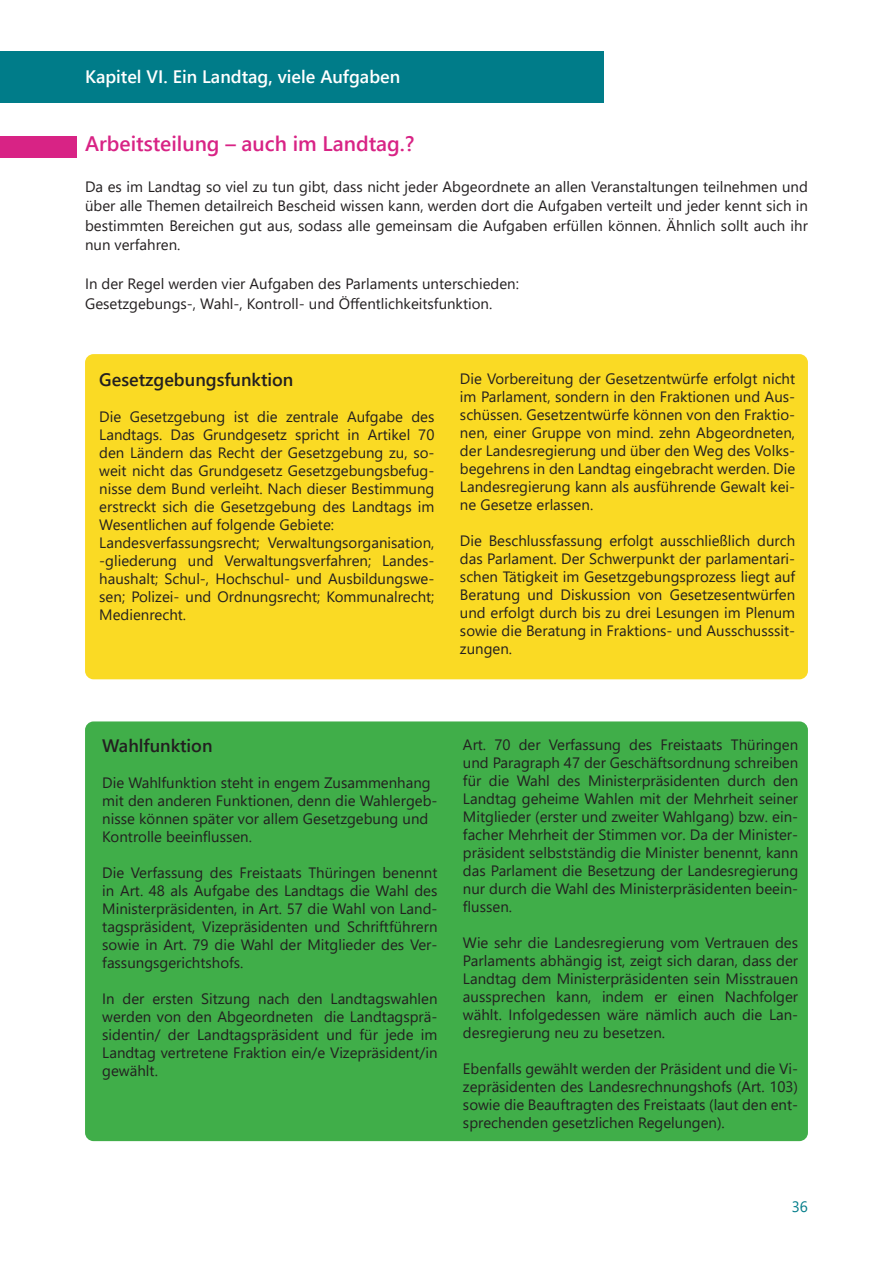
<style>
.page{position:relative;width:893px;height:1263px;background:#fff}
.page>*{position:absolute;margin:0;border:0;box-sizing:border-box;transform-origin:0 0}
.t1{font:600 21px "Segoe UI";color:#d82385}
.t2{font:600 18px "Segoe UI";color:#fff}
.t3{font:600 18px "Segoe UI";color:#231f20}
.t4{font:15px/18px "Segoe UI";color:#231f20;text-align:justify}
.t5{font:15px "Segoe UI";color:#007c89}
</style>
<div class="page">
<div style="left:0;top:51px;width:604px;height:51px;background:#007c89"></div>
<div style="left:0;top:136px;width:77px;height:21px;background:#d82385"></div>
<div style="left:85px;top:354px;width:723px;height:325px;background:#fada24;border-radius:9px"></div>
<div style="left:85px;top:721px;width:723px;height:420px;background:#40ae49;border-radius:9px"></div>
<p class="t2" style="left:85px;top:60px;width:317px">Kapitel VI. Ein Landtag, viele Aufgaben</p>
<h1 class="t1" style="left:85px;top:124px;width:331px">Arbeitsteilung – auch im Landtag.?</h1>
<p class="t4" style="left:85px;top:175px;width:724px;line-height:19.5px">Da es im Landtag so viel zu tun gibt, dass nicht jeder Abgeordnete an allen Veranstaltungen teilnehmen und über alle Themen detailreich Bescheid wissen kann, werden dort die Aufgaben verteilt und jeder kennt sich in bestimmten Bereichen gut aus, sodass alle gemeinsam die Aufgaben erfüllen können. Ähnlich sollt auch ihr nun verfahren.</p>
<p class="t4" style="left:85px;top:273px;width:435px;line-height:19.5px">In der Regel werden vier Aufgaben des Parlaments unterschieden:<br>Gesetzgebungs-, Wahl-, Kontroll- und Öffentlichkeitsfunktion.</p>
<p class="t3" style="left:99px;top:363px;width:196px">Gesetzgebungsfunktion</p>
<p class="t4" style="left:99px;top:407px;width:337px;text-align:left">Die Gesetzgebung ist die zentrale Aufgabe des Landtags. Das Grundgesetz spricht in Artikel 70 den Ländern das Recht der Gesetzgebung zu, so&shy;weit nicht das Grundgesetz Gesetzgebungsbefug&shy;nisse dem Bund verleiht. Nach dieser Bestimmung erstreckt sich die Gesetzgebung des Landtags im Wesentlichen auf folgende Gebiete:<br>Landesverfassungsrecht; Verwaltungsorganisation, -gliederung und Verwaltungsverfahren; Landes&shy;haushalt; Schul-, Hochschul- und Ausbildungswe&shy;sen; Polizei- und Ordnungsrecht; Kommunalrecht; Medienrecht.</p>
<p class="t4" style="left:460px;top:368px;width:337px">Die Vorbereitung der Gesetzentwürfe erfolgt nicht im Parlament, sondern in den Fraktionen und Aus&shy;schüssen. Gesetzentwürfe können von den Fraktio&shy;nen, einer Gruppe von mind. zehn Abgeordneten, der Landesregierung und über den Weg des Volks&shy;begehrens in den Landtag eingebracht werden. Die Landesregierung kann als ausführende Gewalt kei&shy;ne Gesetze erlassen.</p>
<p class="t4" style="left:460px;top:530px;width:337px">Die Beschlussfassung erfolgt ausschließlich durch das Parlament. Der Schwerpunkt der parlamentari&shy;schen Tätigkeit im Gesetzgebungsprozess liegt auf Beratung und Diskussion von Gesetzesentwürfen und erfolgt durch bis zu drei Lesungen im Plenum sowie die Beratung in Fraktions- und Ausschusssit&shy;zungen.</p>
<p class="t3" style="left:102px;top:729px;width:112px">Wahlfunktion</p>
<p class="t4" style="left:102px;top:772px;width:337px;text-align:left">Die Wahlfunktion steht in engem Zusammenhang mit den anderen Funktionen, denn die Wahlergeb&shy;nisse können später vor allem Gesetzgebung und Kontrolle beeinflussen.</p>
<p class="t4" style="left:102px;top:862px;width:337px">Die Verfassung des Freistaats Thüringen benennt in Art. 48 als Aufgabe des Landtags die Wahl des Ministerpräsidenten, in Art. 57 die Wahl von Land&shy;tagspräsident, Vizepräsidenten und Schriftführern sowie in Art. 79 die Wahl der Mitglieder des Ver&shy;fassungsgerichtshofs.</p>
<p class="t4" style="left:102px;top:988px;width:337px">In der ersten Sitzung nach den Landtagswahlen werden von den Abgeordneten die Landtagsprä&shy;sidentin/ der Landtagspräsident und für jede im Landtag vertretene Fraktion ein/e Vizepräsident/in gewählt.</p>
<p class="t4" style="left:463px;top:734px;width:337px">Art. 70 der Verfassung des Freistaats Thüringen und Paragraph 47 der Geschäftsordnung schreiben für die Wahl des Ministerpräsidenten durch den Landtag geheime Wahlen mit der Mehrheit seiner Mitglieder (erster und zweiter Wahlgang) bzw. ein&shy;facher Mehrheit der Stimmen vor. Da der Minister&shy;präsident selbstständig die Minister benennt, kann das Parlament die Besetzung der Landesregierung nur durch die Wahl des Ministerpräsidenten beein&shy;flussen.</p>
<p class="t4" style="left:463px;top:932px;width:337px">Wie sehr die Landesregierung vom Vertrauen des Parlaments abhängig ist, zeigt sich daran, dass der Landtag dem Ministerpräsidenten sein Misstrauen aussprechen kann, indem er einen Nachfolger wählt. Infolgedessen wäre nämlich auch die Lan&shy;desregierung neu zu besetzen.</p>
<p class="t4" style="left:463px;top:1058px;width:337px">Ebenfalls gewählt werden der Präsident und die Vi&shy;zepräsidenten des Landesrechnungshofs (Art. 103) sowie die Beauftragten des Freistaats (laut den ent&shy;sprechenden gesetzlichen Regelungen).</p>
<p class="t5" style="left:792px;top:1192px;width:18px">36</p>
</div>
